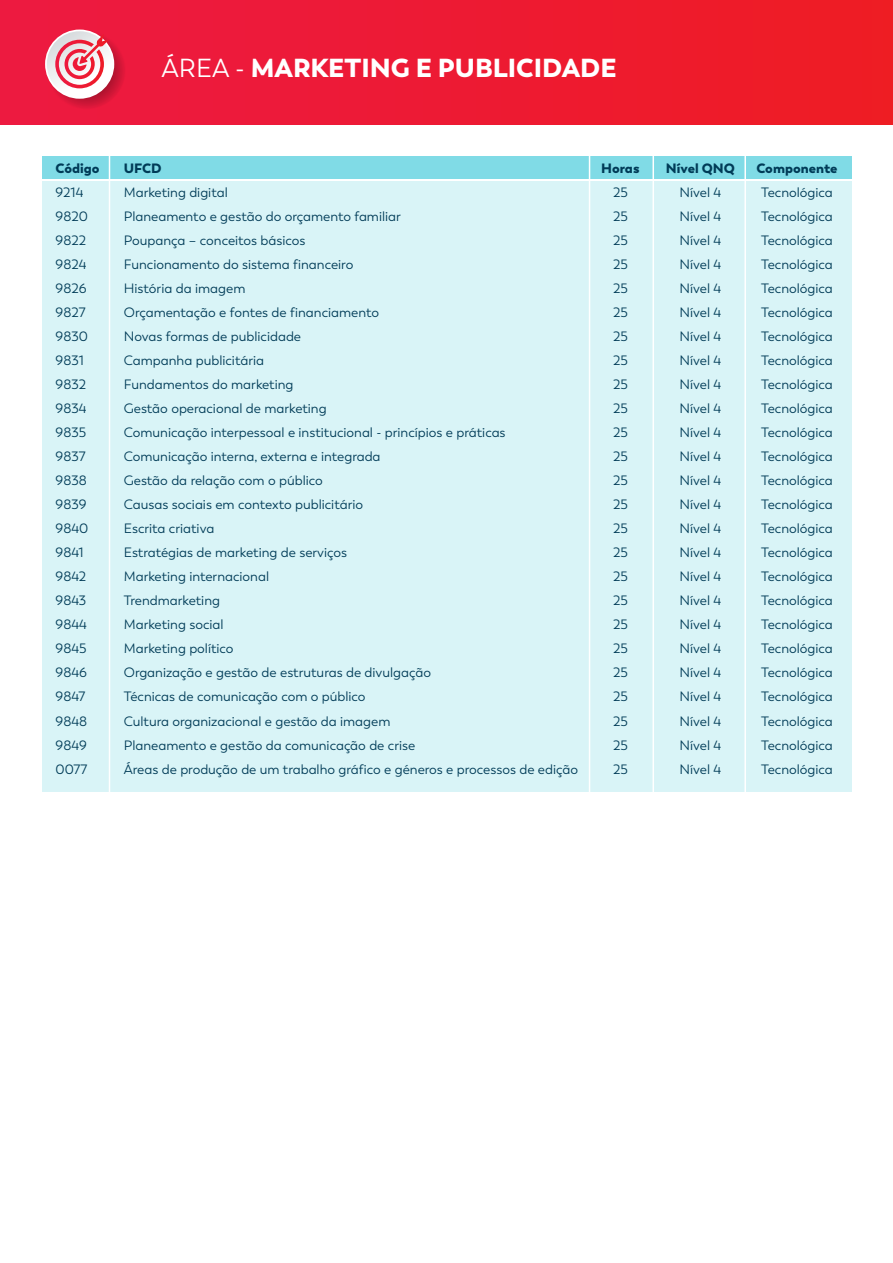
<style>
.page{position:relative;width:893px;height:1263px;background:#fff}
.page>*{position:absolute;margin:0;border:0;box-sizing:border-box;transform-origin:0 0}
.t1{font:900 25.95px "Trenda";color:#fff}
.t2{font:13.5px "Trenda";color:#003b57}
.t3{font:900 13.5px "Trenda";color:#003b57}
.s1{font-weight:400}
</style>
<div class="page">
<div style="left:42px;top:182px;width:809px;height:610px;background:#d9f4f7"></div>
<div style="left:42px;top:157px;width:809px;height:22px;background:#80dbe6"></div>
<div style="left:0;top:0;width:892px;height:124px;background:linear-gradient(to right,#ed1942,#ee1c24)"></div>
<hr style="left:109px;top:153px;width:1px;height:1079px;background:#fff">
<hr style="left:589px;top:153px;width:1px;height:1079px;background:#fff">
<hr style="left:652px;top:153px;width:2px;height:1079px;background:#fff">
<hr style="left:744px;top:153px;width:2px;height:1079px;background:#fff">
<svg style="left:47px;top:31px;width:79px;height:78px"></svg>
<svg style="left:45px;top:30px;width:69px;height:69px"></svg>
<h1 class="t1" style="left:161px;top:51px;width:457px"><span class="s1">ÁREA -</span> MARKETING E PUBLICIDADE</h1>
<p class="t3" style="left:56px;top:160px;width:45px">Código</p>
<p class="t3" style="left:124px;top:160px;width:39px">UFCD</p>
<p class="t3" style="left:601px;top:160px;width:40px">Horas</p>
<p class="t3" style="left:666px;top:160px;width:70px">Nível QNQ</p>
<p class="t3" style="left:756px;top:160px;width:83px">Componente</p>
<p class="t2" style="left:56px;top:185px;width:29px">9214</p>
<p class="t2" style="left:124px;top:185px;width:105px">Marketing digital</p>
<p class="t2" style="left:613px;top:185px;width:16px">25</p>
<p class="t2" style="left:679px;top:185px;width:43px">Nível 4</p>
<p class="t2" style="left:761px;top:185px;width:73px">Tecnológica</p>
<p class="t2" style="left:56px;top:209px;width:34px">9820</p>
<p class="t2" style="left:124px;top:209px;width:279px">Planeamento e gestão do orçamento familiar</p>
<p class="t2" style="left:613px;top:209px;width:16px">25</p>
<p class="t2" style="left:679px;top:209px;width:43px">Nível 4</p>
<p class="t2" style="left:761px;top:209px;width:73px">Tecnológica</p>
<p class="t2" style="left:56px;top:233px;width:32px">9822</p>
<p class="t2" style="left:124px;top:233px;width:183px">Poupança – conceitos básicos</p>
<p class="t2" style="left:613px;top:233px;width:16px">25</p>
<p class="t2" style="left:679px;top:233px;width:43px">Nível 4</p>
<p class="t2" style="left:761px;top:233px;width:73px">Tecnológica</p>
<p class="t2" style="left:56px;top:257px;width:32px">9824</p>
<p class="t2" style="left:124px;top:257px;width:231px">Funcionamento do sistema financeiro</p>
<p class="t2" style="left:613px;top:257px;width:16px">25</p>
<p class="t2" style="left:679px;top:257px;width:43px">Nível 4</p>
<p class="t2" style="left:761px;top:257px;width:73px">Tecnológica</p>
<p class="t2" style="left:56px;top:281px;width:32px">9826</p>
<p class="t2" style="left:124px;top:281px;width:123px">História da imagem</p>
<p class="t2" style="left:613px;top:281px;width:16px">25</p>
<p class="t2" style="left:679px;top:281px;width:43px">Nível 4</p>
<p class="t2" style="left:761px;top:281px;width:73px">Tecnológica</p>
<p class="t2" style="left:56px;top:305px;width:31px">9827</p>
<p class="t2" style="left:124px;top:305px;width:257px">Orçamentação e fontes de financiamento</p>
<p class="t2" style="left:613px;top:305px;width:16px">25</p>
<p class="t2" style="left:679px;top:305px;width:43px">Nível 4</p>
<p class="t2" style="left:761px;top:305px;width:73px">Tecnológica</p>
<p class="t2" style="left:56px;top:329px;width:34px">9830</p>
<p class="t2" style="left:124px;top:329px;width:179px">Novas formas de publicidade</p>
<p class="t2" style="left:613px;top:329px;width:16px">25</p>
<p class="t2" style="left:679px;top:329px;width:43px">Nível 4</p>
<p class="t2" style="left:761px;top:329px;width:73px">Tecnológica</p>
<p class="t2" style="left:56px;top:353px;width:30px">9831</p>
<p class="t2" style="left:124px;top:353px;width:142px">Campanha publicitária</p>
<p class="t2" style="left:613px;top:353px;width:16px">25</p>
<p class="t2" style="left:679px;top:353px;width:43px">Nível 4</p>
<p class="t2" style="left:761px;top:353px;width:73px">Tecnológica</p>
<p class="t2" style="left:56px;top:377px;width:32px">9832</p>
<p class="t2" style="left:124px;top:377px;width:171px">Fundamentos do marketing</p>
<p class="t2" style="left:613px;top:377px;width:16px">25</p>
<p class="t2" style="left:679px;top:377px;width:43px">Nível 4</p>
<p class="t2" style="left:761px;top:377px;width:73px">Tecnológica</p>
<p class="t2" style="left:56px;top:401px;width:32px">9834</p>
<p class="t2" style="left:124px;top:401px;width:204px">Gestão operacional de marketing</p>
<p class="t2" style="left:613px;top:401px;width:16px">25</p>
<p class="t2" style="left:679px;top:401px;width:43px">Nível 4</p>
<p class="t2" style="left:761px;top:401px;width:73px">Tecnológica</p>
<p class="t2" style="left:56px;top:425px;width:32px">9835</p>
<p class="t2" style="left:124px;top:425px;width:383px">Comunicação interpessoal e institucional - princípios e práticas</p>
<p class="t2" style="left:613px;top:425px;width:16px">25</p>
<p class="t2" style="left:679px;top:425px;width:43px">Nível 4</p>
<p class="t2" style="left:761px;top:425px;width:73px">Tecnológica</p>
<p class="t2" style="left:56px;top:449px;width:31px">9837</p>
<p class="t2" style="left:124px;top:449px;width:258px">Comunicação interna, externa e integrada</p>
<p class="t2" style="left:613px;top:449px;width:16px">25</p>
<p class="t2" style="left:679px;top:449px;width:43px">Nível 4</p>
<p class="t2" style="left:761px;top:449px;width:73px">Tecnológica</p>
<p class="t2" style="left:56px;top:473px;width:33px">9838</p>
<p class="t2" style="left:124px;top:473px;width:201px">Gestão da relação com o público</p>
<p class="t2" style="left:613px;top:473px;width:16px">25</p>
<p class="t2" style="left:679px;top:473px;width:43px">Nível 4</p>
<p class="t2" style="left:761px;top:473px;width:73px">Tecnológica</p>
<p class="t2" style="left:56px;top:497px;width:32px">9839</p>
<p class="t2" style="left:124px;top:497px;width:241px">Causas sociais em contexto publicitário</p>
<p class="t2" style="left:613px;top:497px;width:16px">25</p>
<p class="t2" style="left:679px;top:497px;width:43px">Nível 4</p>
<p class="t2" style="left:761px;top:497px;width:73px">Tecnológica</p>
<p class="t2" style="left:56px;top:521px;width:34px">9840</p>
<p class="t2" style="left:124px;top:521px;width:92px">Escrita criativa</p>
<p class="t2" style="left:613px;top:521px;width:16px">25</p>
<p class="t2" style="left:679px;top:521px;width:43px">Nível 4</p>
<p class="t2" style="left:761px;top:521px;width:73px">Tecnológica</p>
<p class="t2" style="left:56px;top:545px;width:30px">9841</p>
<p class="t2" style="left:124px;top:545px;width:225px">Estratégias de marketing de serviços</p>
<p class="t2" style="left:613px;top:545px;width:16px">25</p>
<p class="t2" style="left:679px;top:545px;width:43px">Nível 4</p>
<p class="t2" style="left:761px;top:545px;width:73px">Tecnológica</p>
<p class="t2" style="left:56px;top:569px;width:32px">9842</p>
<p class="t2" style="left:124px;top:569px;width:147px">Marketing internacional</p>
<p class="t2" style="left:613px;top:569px;width:16px">25</p>
<p class="t2" style="left:679px;top:569px;width:43px">Nível 4</p>
<p class="t2" style="left:761px;top:569px;width:73px">Tecnológica</p>
<p class="t2" style="left:56px;top:593px;width:32px">9843</p>
<p class="t2" style="left:124px;top:593px;width:98px">Trendmarketing</p>
<p class="t2" style="left:613px;top:593px;width:16px">25</p>
<p class="t2" style="left:679px;top:593px;width:43px">Nível 4</p>
<p class="t2" style="left:761px;top:593px;width:73px">Tecnológica</p>
<p class="t2" style="left:56px;top:617px;width:33px">9844</p>
<p class="t2" style="left:124px;top:617px;width:101px">Marketing social</p>
<p class="t2" style="left:613px;top:617px;width:16px">25</p>
<p class="t2" style="left:679px;top:617px;width:43px">Nível 4</p>
<p class="t2" style="left:761px;top:617px;width:73px">Tecnológica</p>
<p class="t2" style="left:56px;top:641px;width:32px">9845</p>
<p class="t2" style="left:124px;top:641px;width:111px">Marketing político</p>
<p class="t2" style="left:613px;top:641px;width:16px">25</p>
<p class="t2" style="left:679px;top:641px;width:43px">Nível 4</p>
<p class="t2" style="left:761px;top:641px;width:73px">Tecnológica</p>
<p class="t2" style="left:56px;top:665px;width:33px">9846</p>
<p class="t2" style="left:124px;top:665px;width:309px">Organização e gestão de estruturas de divulgação</p>
<p class="t2" style="left:613px;top:665px;width:16px">25</p>
<p class="t2" style="left:679px;top:665px;width:43px">Nível 4</p>
<p class="t2" style="left:761px;top:665px;width:73px">Tecnológica</p>
<p class="t2" style="left:56px;top:689px;width:31px">9847</p>
<p class="t2" style="left:124px;top:689px;width:243px">Técnicas de comunicação com o público</p>
<p class="t2" style="left:613px;top:689px;width:16px">25</p>
<p class="t2" style="left:679px;top:689px;width:43px">Nível 4</p>
<p class="t2" style="left:761px;top:689px;width:73px">Tecnológica</p>
<p class="t2" style="left:56px;top:713px;width:33px">9848</p>
<p class="t2" style="left:124px;top:713px;width:268px">Cultura organizacional e gestão da imagem</p>
<p class="t2" style="left:613px;top:713px;width:16px">25</p>
<p class="t2" style="left:679px;top:713px;width:43px">Nível 4</p>
<p class="t2" style="left:761px;top:713px;width:73px">Tecnológica</p>
<p class="t2" style="left:56px;top:737px;width:33px">9849</p>
<p class="t2" style="left:124px;top:737px;width:293px">Planeamento e gestão da comunicação de crise</p>
<p class="t2" style="left:613px;top:737px;width:16px">25</p>
<p class="t2" style="left:679px;top:737px;width:43px">Nível 4</p>
<p class="t2" style="left:761px;top:737px;width:73px">Tecnológica</p>
<p class="t2" style="left:56px;top:761px;width:33px">0077</p>
<p class="t2" style="left:124px;top:761px;width:456px">Áreas de produção de um trabalho gráfico e géneros e processos de edição</p>
<p class="t2" style="left:613px;top:761px;width:16px">25</p>
<p class="t2" style="left:679px;top:761px;width:43px">Nível 4</p>
<p class="t2" style="left:761px;top:761px;width:73px">Tecnológica</p>
</div>
